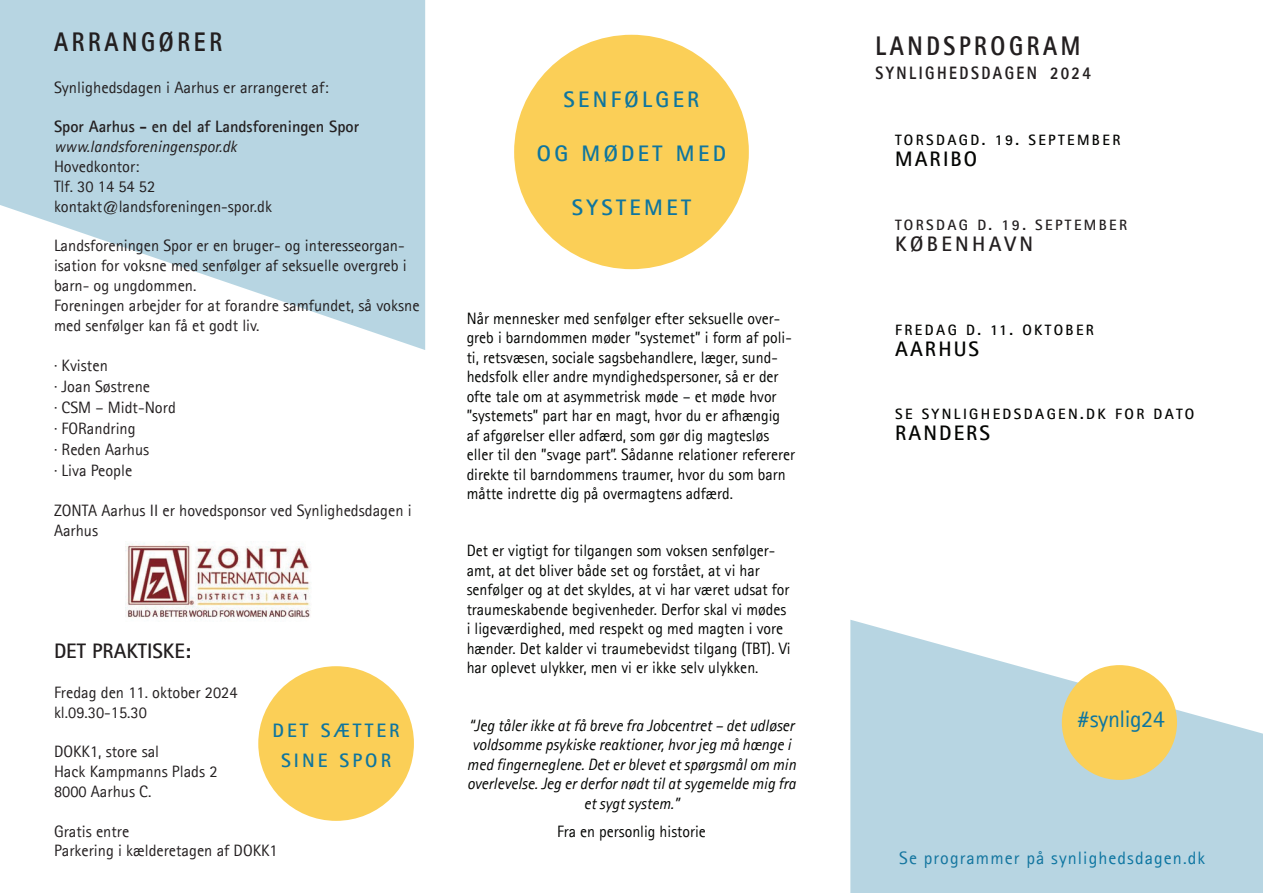
<style>
.page{position:relative;width:1263px;height:893px;background:#fff}
.page>*{position:absolute;margin:0;border:0;box-sizing:border-box;transform-origin:0 0}
.t1{font:800 27px "Agfa Rotis Sans Serif";letter-spacing:.16em;color:#231f20;scale:.85 1}
.t2{font:24px "Agfa Rotis Sans Serif";letter-spacing:-.02em;color:#0c75a1}
.t3{font:700 22.5px "Agfa Rotis Sans Serif";letter-spacing:.15em;color:#0e759f}
.t4{font:700 21px "Agfa Rotis Sans Serif";letter-spacing:.1em;color:#040503}
.t5{font:700 21px "Agfa Rotis Sans Serif";color:#231f20}
.t6{font:700 21px "Agfa Rotis Sans Serif";letter-spacing:.16em;color:#231f20}
.t7{font:700 19.5px/30px "Agfa Rotis Sans Serif";letter-spacing:.16em;color:#0e759f;text-align:center}
.t8{font:18px "Agfa Rotis Sans Serif";letter-spacing:.06em;color:#0c75a1}
.t9{font:800 18px "Agfa Rotis Sans Serif";letter-spacing:.16em;color:#231f20;scale:.85 1}
.t10{font:16.5px/19.5px "Agfa Rotis Sans Serif";color:#040503;scale:.96 1}
.t11{font:16.5px/19.8px "Agfa Rotis Sans Serif";color:#231f20}
.t12{font:italic 16.5px/19.5px "Agfa Rotis Sans Serif";color:#040503;text-align:center;scale:.96 1}
.t13{font:700 16.5px "Agfa Rotis Sans Serif";color:#231f20}
.t14{font:italic 16.5px "Agfa Rotis Sans Serif";color:#231f20}
.t15{font:700 15px "Agfa Rotis Sans Serif";letter-spacing:.16em;color:#040503}
.t16{font:700 15px "Agfa Rotis Sans Serif";letter-spacing:.16em;color:#231f20}
.s1{color:#13759f}
</style>
<div class="page">
<div style="left:514px;top:35px;width:235px;height:234px;background:#fbcf57;border-radius:50%"></div>
<svg style="left:850px;top:620px;width:413px;height:272px;fill:#b7d5e2"></svg>
<svg style="left:0;top:0;width:425px;height:350px;fill:#b7d5e2"></svg>
<div style="left:1062px;top:665px;width:115px;height:114px;background:#fbcf57;border-radius:50%"></div>
<div style="left:258px;top:666px;width:156px;height:154px;background:#fbcf57;border-radius:50%"></div>
<img style="left:126px;top:543px;width:185px;height:77px">
<h1 class="t1" style="left:54px;top:24px;width:199px">ARRANGØRER</h1>
<p class="t11" style="left:54px;top:77px;width:276px">Synlighedsdagen i Aarhus er arrangeret af:</p>
<p class="t13" style="left:54px;top:116px;width:307px">Spor Aarhus - en del af Landsforeningen Spor</p>
<p class="t14" style="left:54px;top:137px;width:184px">www.landsforeningenspor.dk</p>
<p class="t11" style="left:54px;top:156px;width:220px">Hovedkontor:<br>Tlf. 30 14 54 52 kontakt@landsforeningen-spor.dk</p>
<p class="t11" style="left:54px;top:236px;width:367px">Landsforeningen Spor er en bruger- og interesseorgan&shy;isation for voksne med senfølger af seksuelle overgreb i barn- og ungdommen.<br>Foreningen arbejder for at forandre samfundet, så voksne med senfølger kan få et godt liv.</p>
<p class="t11" style="left:54px;top:355px;width:123px;line-height:21px">· Kvisten<br>· Joan Søstrene<br>· CSM – Midt-Nord · FORandring<br>· Reden Aarhus<br>· Liva People</p>
<p class="t11" style="left:54px;top:500px;width:359px">ZONTA Aarhus II er hovedsponsor ved Synlighedsdagen i<br>Aarhus</p>
<p class="t5" style="left:54px;top:638px;width:139px">DET PRAKTISKE:</p>
<p class="t11" style="left:54px;top:682px;width:185px">Fredag den 11. oktober 2024 kl.09.30-15.30</p>
<p class="t11" style="left:54px;top:741px;width:165px">DOKK1, store sal<br>Hack Kampmanns Plads 2<br>8000 Aarhus C.</p>
<p class="t11" style="left:54px;top:821px;width:225px">Gratis entre<br>Parkering i kælderetagen af DOKK1</p>
<p class="t7" style="left:272px;top:715px;width:129px">DET SÆTTER<br>SINE SPOR</p>
<h3 class="t3" style="left:564px;top:85px;width:137px">SENFØLGER</h3>
<h3 class="t3" style="left:537px;top:139px;width:191px">OG MØDET MED</h3>
<h3 class="t3" style="left:572px;top:193px;width:121px">SYSTEMET</h3>
<p class="t10" style="left:467px;top:308px;width:344px">Når mennesker med senfølger efter seksuelle over&shy;greb i barndommen møder ”systemet” i form af poli&shy;ti, retsvæsen, sociale sagsbehandlere, læger, sund&shy;hedsfolk eller andre myndighedspersoner, så er der ofte tale om at asymmetrisk møde – et møde hvor ”systemets” part har en magt, hvor du er afhængig af afgørelser eller adfærd, som gør dig magtesløs eller til den ”svage part”. Sådanne relationer refererer direkte til barndommens traumer, hvor du som barn måtte indrette dig på overmagtens adfærd.</p>
<p class="t10" style="left:467px;top:541px;width:339px">Det er vigtigt for tilgangen som voksen senfølger&shy;amt, at det bliver både set og forstået, at vi har senfølger og at det skyldes, at vi har været udsat for traumeskabende begivenheder. Derfor skal vi mødes i ligeværdighed, med respekt og med magten i vore hænder. Det kalder vi traumebevidst tilgang (TBT). Vi har oplevet ulykker, men vi er ikke selv ulykken.</p>
<p class="t12" style="left:467px;top:715px;width:344px">“Jeg tåler ikke at få breve fra Jobcentret – det udløser voldsomme psykiske reaktioner, hvor jeg må hænge i med fingerneglene. Det er blevet et spørgsmål om min overlevelse. Jeg er derfor nødt til at sygemelde mig fra et sygt system.”</p>
<p class="t10" style="left:557px;top:821px;width:157px">Fra en personlig historie</p>
<h1 class="t1" style="left:876px;top:28px;width:242px">LANDSPROGRAM</h1>
<p class="t9" style="left:876px;top:62px;width:255px">SYNLIGHEDSDAGEN 2024</p>
<p class="t15" style="left:895px;top:131px;width:227px">TORSDAGD. 19. SEPTEMBER</p>
<p class="t4" style="left:895px;top:146px;width:84px">MARIBO</p>
<p class="t16" style="left:895px;top:215px;width:234px">TORSDAG D. 19. SEPTEMBER</p>
<p class="t6" style="left:895px;top:230px;width:140px">KØBENHAVN</p>
<p class="t15" style="left:895px;top:320px;width:200px">FREDAG D. 11. OKTOBER</p>
<p class="t4" style="left:895px;top:335px;width:85px">AARHUS</p>
<p class="t15" style="left:895px;top:404px;width:301px">SE SYNLIGHEDSDAGEN.DK FOR DATO</p>
<p class="t4" style="left:895px;top:419px;width:97px">RANDERS</p>
<h2 class="t2" style="left:1077px;top:705px;width:90px">#synlig24</h2>
<p class="t8" style="left:899px;top:847px;width:307px"><span class="s1">Se programmer på</span> synlighedsdagen.dk</p>
</div>
